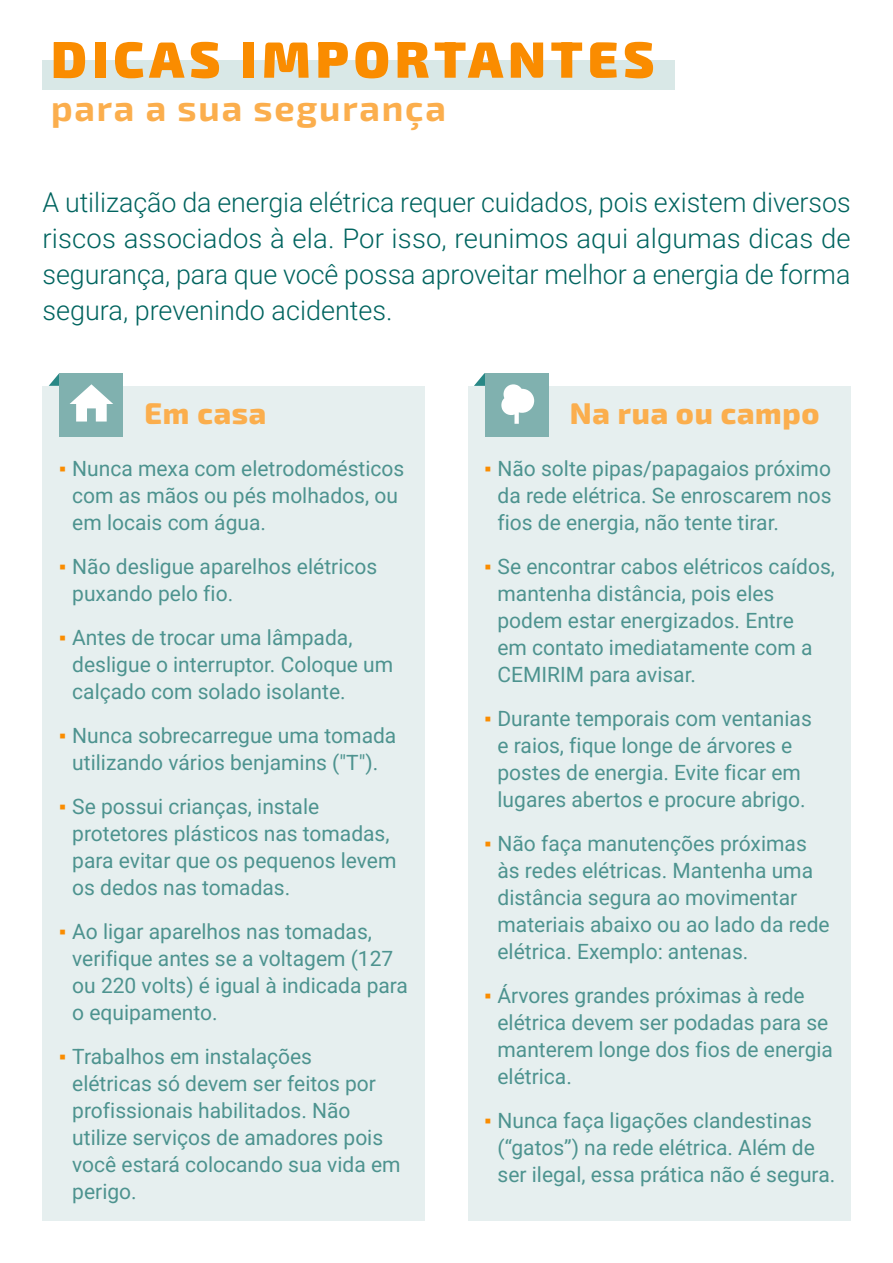
<style>
.page{position:relative;width:893px;height:1263px;background:#fff}
.page>*{position:absolute;margin:0;border:0;box-sizing:border-box;transform-origin:0 0}
.t1{font:900 51px "Exo 2";letter-spacing:.1em;color:#fa8c00}
.t2{font:700 36px "Exo 2";letter-spacing:.05em;color:#fbae4d}
.t3{font:800 30px "Exo 2";letter-spacing:.025em;color:#fbae4d}
.t4{font:27px/36px "Roboto";color:#00645f;text-align:justify}
.t5{font:21px/27px "Roboto";color:#4d938f}
.s1{font-family:"Arial";font-weight:700;font-size:18px;color:#fa8c00}
</style>
<div class="page">
<div style="left:43px;top:61px;width:632px;height:29px;background:#d9e8e7"></div>
<div style="left:43px;top:386px;width:382px;height:834px;background:#e6efef"></div>
<div style="left:60px;top:373px;width:63px;height:64px;background:#80b1af"></div>
<svg style="left:49px;top:373px;width:64px;height:48px"></svg>
<svg style="left:474px;top:373px;width:11px;height:13px"></svg>
<div style="left:468px;top:386px;width:382px;height:834px;background:#e6efef"></div>
<div style="left:485px;top:373px;width:64px;height:64px;background:#80b1af"></div>
<svg style="left:501px;top:384px;width:33px;height:40px"></svg>
<h1 class="t1" style="left:51px;top:24px;width:605px">DICAS IMPORTANTES</h1>
<h2 class="t2" style="left:51px;top:83px;width:396px">para a sua segurança</h2>
<p class="t4" style="left:43px;top:183px;width:810px">A utilização da energia elétrica requer cuidados, pois existem diversos riscos associados à ela. Por isso, reunimos aqui algumas dicas de segurança, para que você possa aproveitar melhor a energia de forma segura, prevenindo acidentes.</p>
<h3 class="t3" style="left:145px;top:392px;width:123px">Em casa</h3>
<p class="t5" style="left:72px;top:454px;width:333px;text-indent:-13px"><span class="s1">▪</span> Nunca mexa com eletrodomésticos com as mãos ou pés molhados, ou em locais com água.</p>
<p class="t5" style="left:72px;top:552px;width:306px;text-indent:-13px"><span class="s1">▪</span> Não desligue aparelhos elétricos puxando pelo fio.</p>
<p class="t5" style="left:72px;top:623px;width:322px;text-indent:-13px"><span class="s1">▪</span> Antes de trocar uma lâmpada, desligue o interruptor. Coloque um calçado com solado isolante.</p>
<p class="t5" style="left:60px;top:721px;width:338px;text-align:center"><span class="s1">▪</span> Nunca sobrecarregue uma tomada utilizando vários benjamins ("T").</p>
<p class="t5" style="left:72px;top:792px;width:326px;text-indent:-13px"><span class="s1">▪</span> Se possui crianças, instale protetores plásticos nas tomadas, para evitar que os pequenos levem os dedos nas tomadas.</p>
<p class="t5" style="left:72px;top:917px;width:337px;text-indent:-13px"><span class="s1">▪</span> Ao ligar aparelhos nas tomadas, verifique antes se a voltagem (127 ou 220 volts) é igual à indicada para o equipamento.</p>
<p class="t5" style="left:72px;top:1042px;width:330px;text-indent:-13px"><span class="s1">▪</span> Trabalhos em instalações<br>elétricas só devem ser feitos por profissionais habilitados. Não utilize serviços de amadores pois você estará colocando sua vida em perigo.</p>
<h3 class="t3" style="left:570px;top:392px;width:251px">Na rua ou campo</h3>
<p class="t5" style="left:497px;top:454px;width:336px;text-align:justify;text-indent:-13px"><span class="s1">▪</span> Não solte pipas/papagaios próximo da rede elétrica. Se enroscarem nos fios de energia, não tente tirar.</p>
<p class="t5" style="left:497px;top:552px;width:339px;text-indent:-13px"><span class="s1">▪</span> Se encontrar cabos elétricos caídos, mantenha distância, pois eles podem estar energizados. Entre<br>em contato imediatamente com a<br>CEMIRIM para avisar.</p>
<p class="t5" style="left:485px;top:704px;width:329px;text-align:center"><span class="s1">▪</span> Durante temporais com ventanias e raios, fique longe de árvores e postes de energia. Evite ficar em lugares abertos e procure abrigo.</p>
<p class="t5" style="left:497px;top:829px;width:334px;text-indent:-13px"><span class="s1">▪</span> Não faça manutenções próximas às redes elétricas. Mantenha uma distância segura ao movimentar materiais abaixo ou ao lado da rede elétrica. Exemplo: antenas.</p>
<p class="t5" style="left:497px;top:981px;width:337px;text-indent:-13px"><span class="s1">▪</span> Árvores grandes próximas à rede elétrica devem ser podadas para se manterem longe dos fios de energia elétrica.</p>
<p class="t5" style="left:497px;top:1106px;width:339px;text-indent:-13px"><span class="s1">▪</span> Nunca faça ligações clandestinas (“gatos”) na rede elétrica. Além de ser ilegal, essa prática não é segura.</p>
</div>
